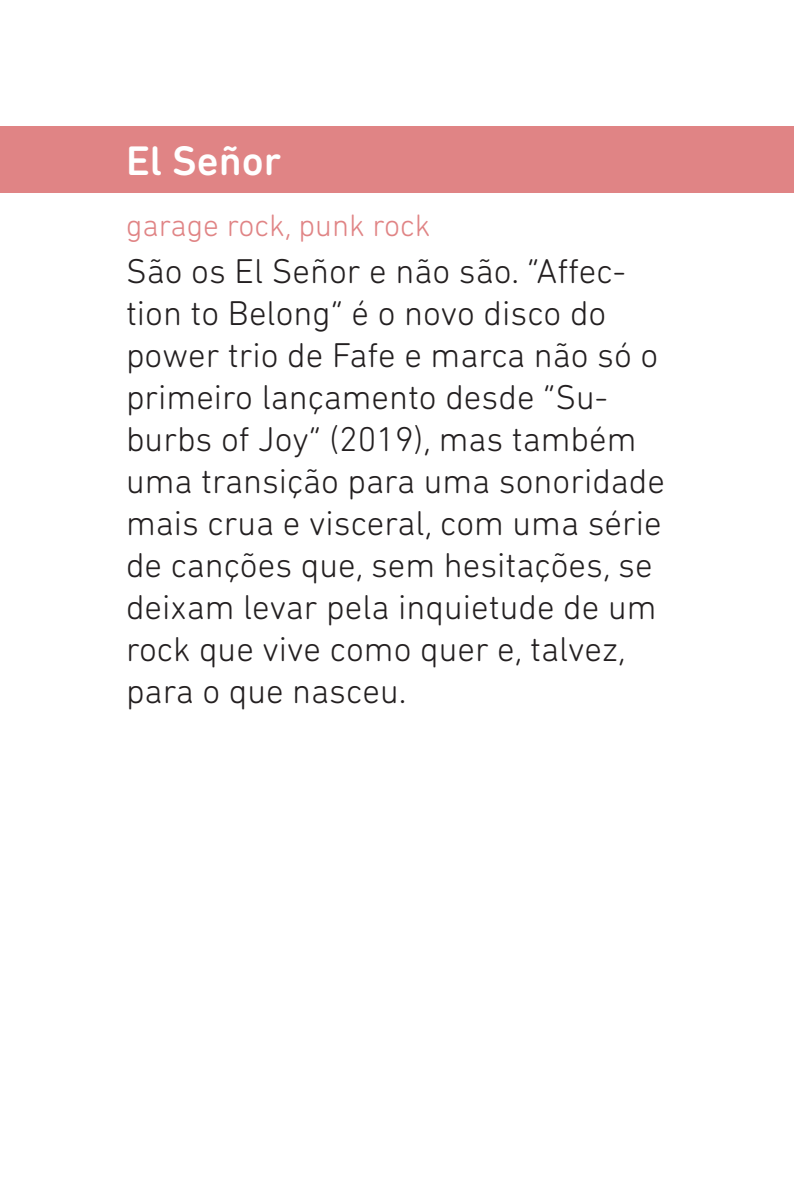
<style>
.page{position:relative;width:794px;height:1191px;background:#fff}
.page>*{position:absolute;margin:0;border:0;box-sizing:border-box;transform-origin:0 0}
.t1{font:500 42px "DIN Next Rounded LT Pro";color:#fff}
.t2{font:300 35px/42px "DIN Next Rounded LT Pro";color:#231f20}
.t3{font:300 31.5px "DIN Next Rounded LT Pro";color:#e08485}
</style>
<div class="page">
<div style="left:0;top:126px;width:794px;height:66px;background:#e08485"></div>
<p class="t1" style="left:126px;top:136px;width:157px">El Señor</p>
<p class="t3" style="left:126px;top:207px;width:306px">garage rock, punk rock</p>
<p class="t2" style="left:126px;top:249px;width:540px">São os El Señor e não são. “Affec&shy;tion to Belong” é o novo disco do power trio de Fafe e marca não só o primeiro lançamento desde “Su&shy;burbs of Joy” (2019), mas também uma transição para uma sonoridade mais crua e visceral, com uma série de canções que, sem hesitações, se deixam levar pela inquietude de um rock que vive como quer e, talvez, para o que nasceu.</p>
</div>
